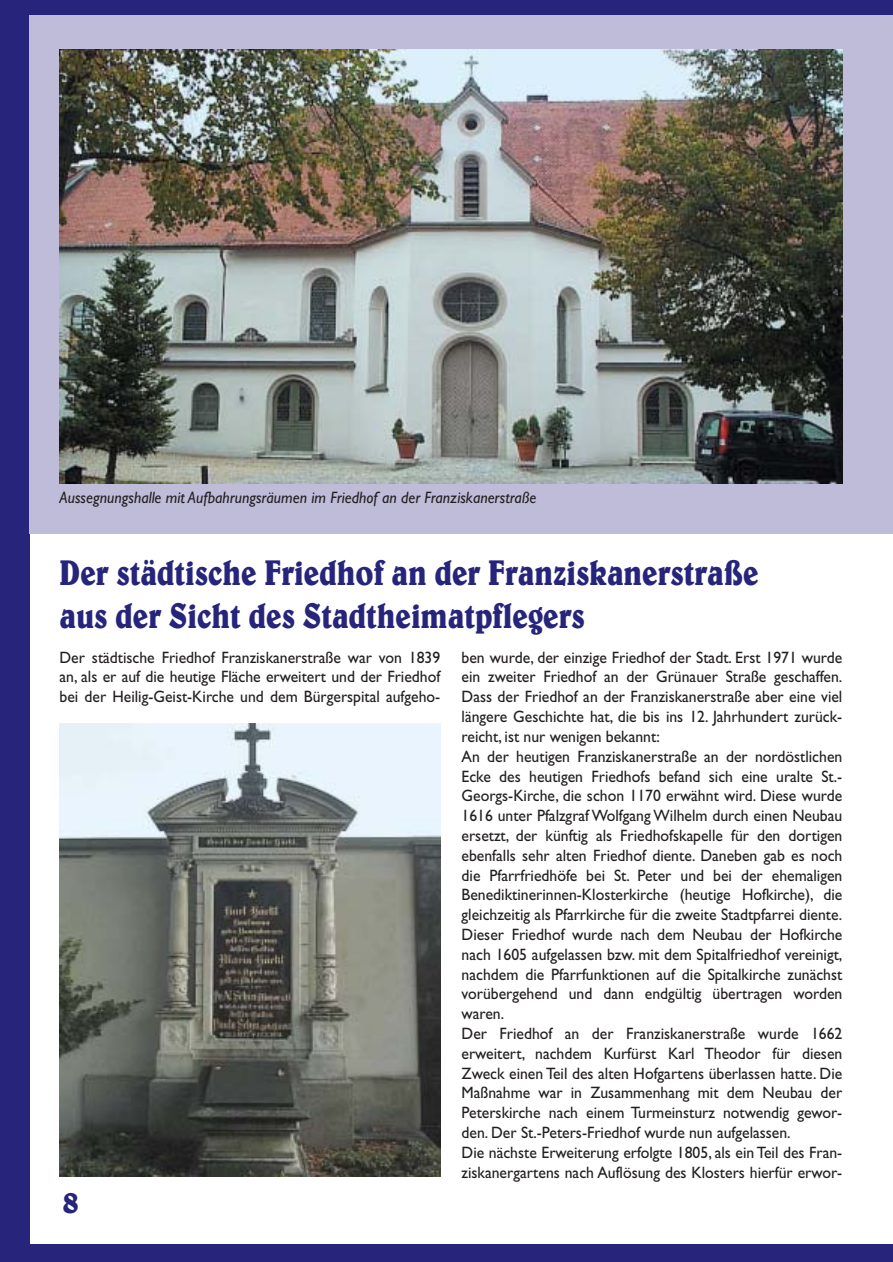
<style>
.page{position:relative;width:893px;height:1262px;background:#fff}
.page>*{position:absolute;margin:0;border:0;box-sizing:border-box;transform-origin:0 0}
.t1{font:700 36px/43.2px "Belwe";color:#26247b;scale:.8 1}
.t2{font:700 33px "Belwe";color:#26247b}
.t3{font:16.5px/19.8px "Gill Sans";color:#231f20;text-align:justify;scale:.95 1}
.t4{font:italic 16.5px "Gill Sans";color:#231f20;scale:.95 1}
</style>
<div class="page">
<div style="left:0;top:0;width:30px;height:1262px;background:#26247b"></div>
<div style="left:0;top:0;width:892px;height:16px;background:#26247b"></div>
<div style="left:0;top:1244px;width:892px;height:18px;background:#26247b"></div>
<div style="left:30px;top:16px;width:862px;height:518px;background:#bfbcd9"></div>
<img style="left:60px;top:50px;width:782px;height:433px">
<img style="left:60px;top:723px;width:380px;height:453px">
<p class="t4" style="left:60px;top:492px;width:503px">Aussegnungshalle mit Aufbahrungsräumen im Friedhof an der Franziskanerstraße</p>
<h1 class="t1" style="left:60px;top:554px;width:875px">Der städtische Friedhof an der Franziskanerstraße aus der Sicht des Stadtheimatpflegers</h1>
<p class="t3" style="left:60px;top:649px;width:402px">Der städtische Friedhof Franziskanerstraße war von 1839 an, als er auf die heutige Fläche erweitert und der Friedhof bei der Heilig-Geist-Kirche und dem Bürgerspital aufgeho-</p>
<p class="t3" style="left:461px;top:649px;width:402px;text-align:left">ben wurde, der einzige Friedhof der Stadt. Erst 1971 wurde ein zweiter Friedhof an der Grünauer Straße geschaffen.<br>Dass der Friedhof an der Franziskanerstraße aber eine viel längere Geschichte hat, die bis ins 12. Jahrhundert zurück&shy;reicht, ist nur wenigen bekannt:<br>An der heutigen Franziskanerstraße an der nordöstlichen Ecke des heutigen Friedhofs befand sich eine uralte St.- Georgs-Kirche, die schon 1170 erwähnt wird. Diese wurde 1616 unter Pfalzgraf Wolfgang Wilhelm durch einen Neubau ersetzt, der künftig als Friedhofskapelle für den dortigen ebenfalls sehr alten Friedhof diente. Daneben gab es noch die Pfarrfriedhöfe bei St. Peter und bei der ehemaligen Benediktinerinnen-Klosterkirche (heutige Hofkirche), die gleichzeitig als Pfarrkirche für die zweite Stadtpfarrei diente.<br>Dieser Friedhof wurde nach dem Neubau der Hofkirche nach 1605 aufgelassen bzw. mit dem Spitalfriedhof vereinigt, nachdem die Pfarrfunktionen auf die Spitalkirche zunächst vorübergehend und dann endgültig übertragen worden waren.<br>Der Friedhof an der Franziskanerstraße wurde 1662 erweitert, nachdem Kurfürst Karl Theodor für diesen Zweck einen Teil des alten Hofgartens überlassen hatte. Die Maßnahme war in Zusammenhang mit dem Neubau der Peterskirche nach einem Turmeinsturz notwendig gewor&shy;den. Der St.-Peters-Friedhof wurde nun aufgelassen.<br>Die nächste Erweiterung erfolgte 1805, als ein Teil des Fran&shy;ziskanergartens nach Auflösung des Klosters hierfür erwor-</p>
<h2 class="t2" style="left:62px;top:1189px;width:19px">8</h2>
</div>
